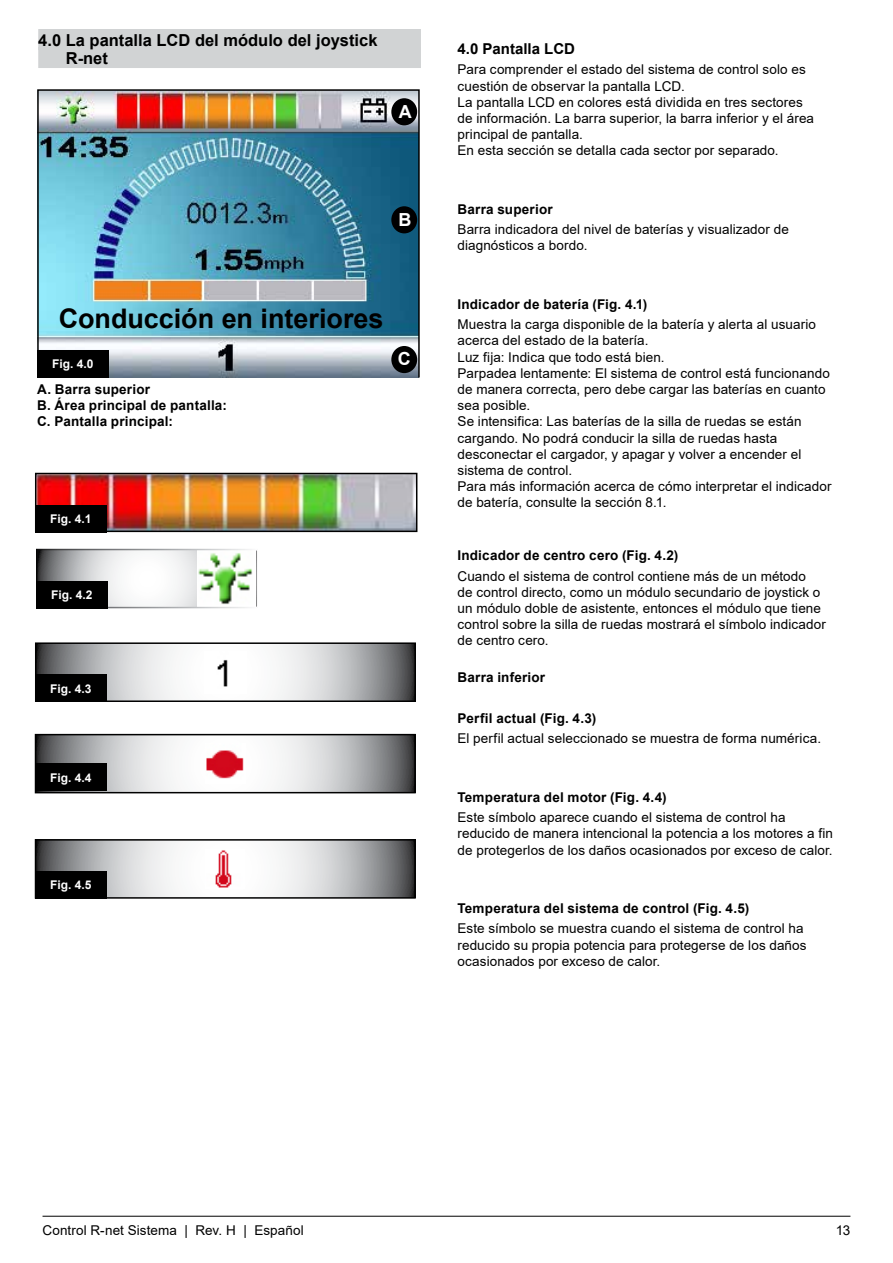
<style>
.page{position:relative;width:893px;height:1263px;background:#fff}
.page>*{position:absolute;margin:0;border:0;box-sizing:border-box;transform-origin:0 0}
.t1{font:700 27px "Arial";color:#000}
.t2{font:700 18px "Arial";color:#fff}
.t3{font:700 16.5px/18px "Arial";color:#000}
.t4{font:700 15px "Arial";color:#000}
.t5{font:13.5px/16.2px "Arial";letter-spacing:.005em;color:#000}
.t6{font:700 13.5px/16.2px "Arial";letter-spacing:.015em;color:#000}
.t7{font:700 12px "Arial";color:#fff}
</style>
<div class="page">
<hr style="left:43px;top:1216px;width:807px;height:1px;background:#000">
<img style="left:38px;top:476px;width:376px;height:53px">
<div style="left:35px;top:473px;width:382px;height:59px;border:2px solid #000"></div>
<div style="left:35px;top:505px;width:71px;height:27px;background:#000"></div>
<svg style="left:39px;top:552px;width:158px;height:53px"></svg>
<img style="left:198px;top:553px;width:55px;height:52px">
<div style="left:36px;top:549px;width:222px;height:59px;border:2px solid #fff"></div>
<div style="left:36px;top:581px;width:71px;height:27px;background:#000"></div>
<svg style="left:38px;top:645px;width:375px;height:54px"></svg>
<img style="left:204px;top:651px;width:42px;height:42px">
<div style="left:35px;top:642px;width:381px;height:60px;border:2px solid #000"></div>
<svg style="left:38px;top:737px;width:375px;height:53px"></svg>
<img style="left:205px;top:743px;width:41px;height:41px">
<div style="left:35px;top:734px;width:381px;height:59px;border:2px solid #000"></div>
<svg style="left:38px;top:842px;width:375px;height:54px"></svg>
<img style="left:206px;top:849px;width:39px;height:39px">
<div style="left:35px;top:839px;width:381px;height:60px;border:2px solid #000"></div>
<div style="left:35px;top:764px;width:71px;height:27px;background:#000"></div>
<div style="left:35px;top:675px;width:71px;height:27px;background:#000"></div>
<div style="left:35px;top:871px;width:71px;height:28px;background:#000"></div>
<div style="left:38px;top:29px;width:383px;height:21px;background:#d1d3d4"></div>
<div style="left:38px;top:47px;width:383px;height:21px;background:#d1d3d4"></div>
<img style="left:40px;top:92px;width:377px;height:283px">
<div style="left:37px;top:89px;width:383px;height:289px;border:2px solid #000"></div>
<div style="left:37px;top:350px;width:72px;height:27px;background:#000"></div>
<div style="left:391px;top:98px;width:26px;height:27px;background:#000;border-radius:50%"></div>
<div style="left:391px;top:206px;width:26px;height:27px;background:#000;border-radius:50%"></div>
<div style="left:391px;top:346px;width:26px;height:27px;background:#000;border-radius:50%"></div>
<p class="t3" style="left:66px;top:31px;width:313px;text-indent:-28px">4.0 La pantalla LCD del módulo del joystick<br>R-net</p>
<h2 class="t2" style="left:399px;top:99px;width:14px">A</h2>
<h2 class="t2" style="left:399px;top:207px;width:14px">B</h2>
<h1 class="t1" style="left:59px;top:299px;width:326px">Conducción en interiores</h1>
<p class="t7" style="left:52px;top:356px;width:43px">Fig. 4.0</p>
<p class="t6" style="left:37px;top:381px;width:191px">A. Barra superior<br>B. Área principal de pantalla:<br>C. Pantalla principal:</p>
<h2 class="t2" style="left:398px;top:346px;width:14px">C</h2>
<p class="t7" style="left:50px;top:510px;width:43px">Fig. 4.1</p>
<p class="t7" style="left:51px;top:586px;width:43px">Fig. 4.2</p>
<p class="t7" style="left:50px;top:680px;width:43px">Fig. 4.3</p>
<p class="t7" style="left:50px;top:769px;width:43px">Fig. 4.4</p>
<p class="t7" style="left:50px;top:877px;width:43px">Fig. 4.5</p>
<p class="t4" style="left:458px;top:38px;width:119px">4.0 Pantalla LCD</p>
<p class="t5" style="left:458px;top:62px;width:358px">Para comprender el estado del sistema de control solo es cuestión de observar la pantalla LCD.<br>La pantalla LCD en colores está dividida en tres sectores de información. La barra superior, la barra inferior y el área principal de pantalla.<br>En esta sección se detalla cada sector por separado.</p>
<p class="t6" style="left:458px;top:201px;width:97px">Barra superior</p>
<p class="t5" style="left:458px;top:221px;width:333px">Barra indicadora del nivel de baterías y visualizador de diagnósticos a bordo.</p>
<p class="t6" style="left:458px;top:296px;width:191px">Indicador de batería (Fig. 4.1)</p>
<p class="t5" style="left:458px;top:316px;width:376px">Muestra la carga disponible de la batería y alerta al usuario acerca del estado de la batería.<br>Luz fija: Indica que todo está bien.<br>Parpadea lentamente: El sistema de control está funcionando de manera correcta, pero debe cargar las baterías en cuanto sea posible.<br>Se intensifica: Las baterías de la silla de ruedas se están cargando. No podrá conducir la silla de ruedas hasta desconectar el cargador, y apagar y volver a encender el sistema de control.<br>Para más información acerca de cómo interpretar el indicador de batería, consulte la sección 8.1.</p>
<p class="t6" style="left:458px;top:547px;width:222px">Indicador de centro cero (Fig. 4.2)</p>
<p class="t5" style="left:458px;top:568px;width:370px">Cuando el sistema de control contiene más de un método<br>de control directo, como un módulo secundario de joystick o un módulo doble de asistente, entonces el módulo que tiene control sobre la silla de ruedas mostrará el símbolo indicador de centro cero.</p>
<p class="t6" style="left:458px;top:669px;width:89px">Barra inferior</p>
<p class="t6" style="left:458px;top:710px;width:140px">Perfil actual (Fig. 4.3)</p>
<p class="t5" style="left:458px;top:730px;width:365px">El perfil actual seleccionado se muestra de forma numérica.</p>
<p class="t6" style="left:458px;top:789px;width:210px">Temperatura del motor (Fig. 4.4)</p>
<p class="t5" style="left:458px;top:809px;width:377px">Este símbolo aparece cuando el sistema de control ha reducido de manera intencional la potencia a los motores a fin de protegerlos de los daños ocasionados por exceso de calor.</p>
<p class="t6" style="left:458px;top:900px;width:293px">Temperatura del sistema de control (Fig. 4.5)</p>
<p class="t5" style="left:458px;top:920px;width:351px">Este símbolo se muestra cuando el sistema de control ha reducido su propia potencia para protegerse de los daños ocasionados por exceso de calor.</p>
<p class="t5" style="left:43px;top:1221px;width:263px">Control R-net Sistema | Rev. H | Español</p>
<p class="t5" style="left:836px;top:1221px;width:16px">13</p>
</div>
